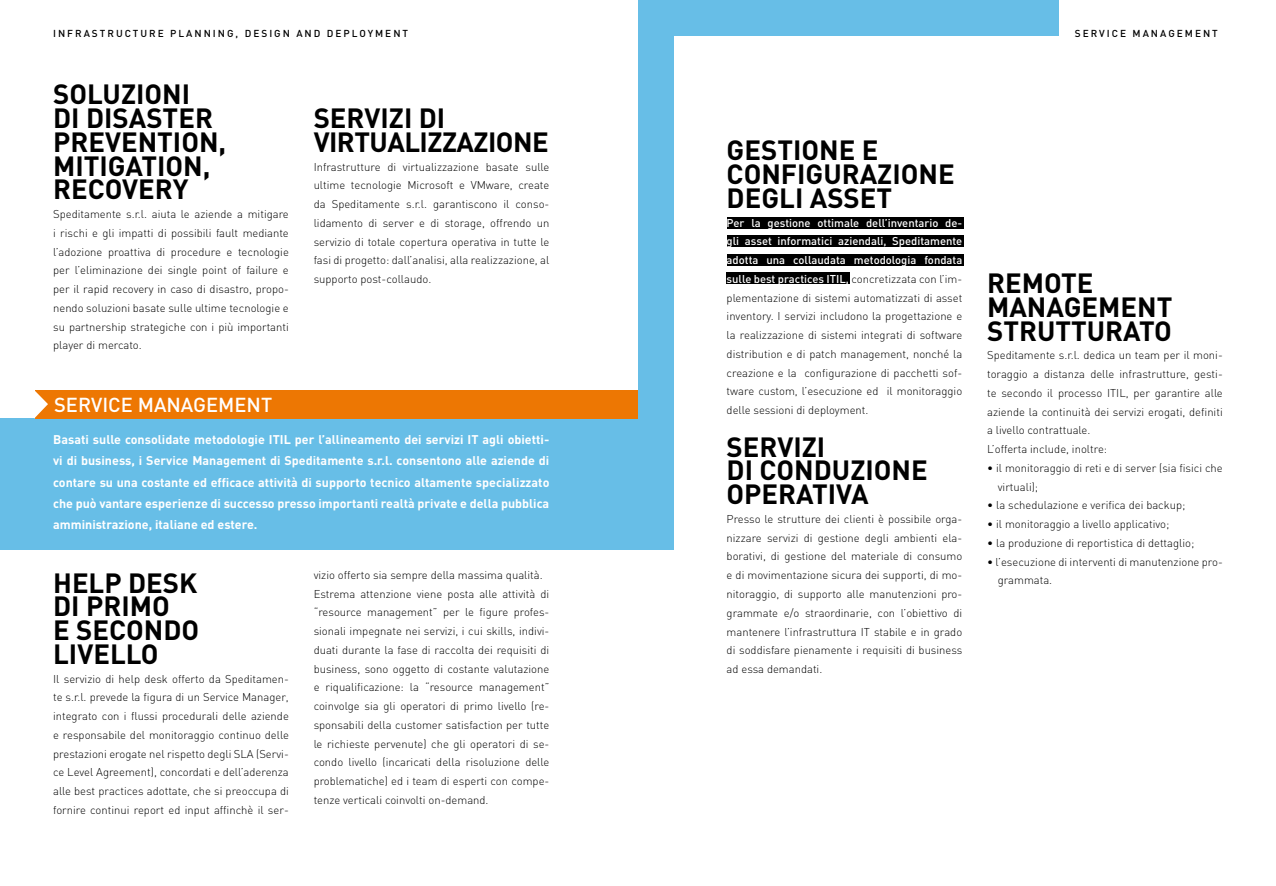
<style>
.page{position:relative;width:1276px;height:886px;background:#fff}
.page>*{position:absolute;margin:0;border:0;box-sizing:border-box;transform-origin:0 0}
.t1{font:700 27.5px/23.8px "DIN";color:#000}
.t2{font:500 20px "DIN";color:#fff}
.t3{font:700 12.5px/21.2px "DIN";color:#fff;text-align:justify}
.t4{font:300 11.25px/18.8px "DIN";color:#000;text-align:justify}
.t5{font:500 10px "DIN";letter-spacing:.2em;color:#000}
.s1{font-weight:500;color:#fff}
</style>
<div class="page">
<div style="left:726px;top:217px;width:237px;height:11px;background:#000"></div>
<div style="left:726px;top:236px;width:237px;height:11px;background:#000"></div>
<div style="left:726px;top:255px;width:237px;height:11px;background:#000"></div>
<div style="left:726px;top:272px;width:124px;height:12px;background:#000"></div>
<div style="left:0;top:418px;width:638px;height:131px;background:#67bee7"></div>
<div style="left:36px;top:390px;width:602px;height:28px;background:#ed7703"></div>
<div style="left:638px;top:0;width:35px;height:549px;background:#67bee7"></div>
<div style="left:638px;top:0;width:420px;height:35px;background:#67bee7"></div>
<svg style="left:35px;top:390px;width:13px;height:28px"></svg>
<p class="t5" style="left:53px;top:27px;width:14px">INFRA</p>
<p class="t5" style="left:92px;top:27px;width:17px">STRUCTURE</p>
<p class="t5" style="left:170px;top:27px;width:25px">PLANN</p>
<p class="t5" style="left:213px;top:27px;width:93px">IN G, DE SIGN AND</p>
<p class="t5" style="left:327px;top:27px;width:58px">DE PLO YMENT</p>
<p class="t5" style="left:1074px;top:27px;width:145px">servi ce managE ment</p>
<h1 class="t1" style="left:53px;top:81px;width:158px">SOLUZIONI<br>DI DISASTER<br>PREVENTION</h1>
<h1 class="t1" style="left:219px;top:129px;width:9px">,</h1>
<h1 class="t1" style="left:53px;top:153px;width:14px">MITI</h1>
<h1 class="t1" style="left:108px;top:153px;width:34px">GATION</h1>
<h1 class="t1" style="left:203px;top:153px;width:9px">,</h1>
<h1 class="t1" style="left:53px;top:176px;width:137px">RECOVERY</h1>
<p class="t4" style="left:53px;top:205px;width:237px">Speditamente s.r.l. aiuta le aziende a mitigare i rischi e gli impatti di possibili fault mediante l’adozione proattiva di procedure e tecnologie per l’eliminazione dei single point of failure e per il rapid recovery in caso di disastro, propo&shy;nendo soluzioni basate sulle ultime tecnologie e su partnership strategiche con i più importanti player di mercato.</p>
<h2 class="t2" style="left:54px;top:392px;width:98px">SERVICE MANA</h2>
<h2 class="t2" style="left:193px;top:392px;width:27px">GEMENT</h2>
<h1 class="t1" style="left:314px;top:105px;width:236px">SERVIZI DI<br>VIRTUALI ZZAZION E</h1>
<p class="t4" style="left:314px;top:157px;width:237px">I nfrastrutture di virtualizzazione basate sulle ultime tecnologie Microsoft e VMware, create da Speditamente s.r.l. garantiscono il conso&shy;lidamento di server e di storage, offrendo un servizio di totale copertura operativa in tutte le fasi di progetto: dall’analisi, alla realizzazione, al supporto post-collaudo.</p>
<p class="t3" style="left:53px;top:428px;width:498px">Basati sulle consolidate metodologie ITI L per l’allineamento dei servizi IT agli obietti&shy;vi di business, i Service Management di Speditamente s.r.l. consentono alle aziende di contare su una costante ed efficace attività di supporto tecnico altamente specializzato che può vantare esperienze di successo presso importanti realtà private e della pubblica amministrazione, italiane ed estere.</p>
<h1 class="t1" style="left:53px;top:569px;width:146px">HELP DESK<br>DI PRIMO<br>E SECON</h1>
<h1 class="t1" style="left:163px;top:617px;width:34px">DO</h1>
<h1 class="t1" style="left:53px;top:641px;width:104px">LIVELLO</h1>
<p class="t4" style="left:53px;top:669px;width:237px">I l servizio di help desk offerto da Speditamen&shy;te s.r.l. prevede la figura di un Service Manager, integrato con i flussi procedurali delle aziende e responsabile del monitoraggio continuo delle prestazioni erogate nel rispetto degli SLA</p>
<p class="t4" style="left:53px;top:744px;width:237px;text-indent:203px">(Servi&shy;ce Level Agreement), concordati e dell’aderenza alle best practices adottate, che si preoccupa di fornire continui report ed input affinchè il ser-</p>
<p class="t4" style="left:314px;top:565px;width:237px;text-align:left">vizio offerto sia sempre della massima qualità.<br>Estrema attenzione viene posta alle attività di “resource management” per le figure profes&shy;sionali impegnate nei servizi, i cui skills, indivi&shy;duati durante la fase di raccolta dei requisiti di business, sono oggetto di costante valutazione e riqualificazione: la “resource management” coinvolge sia gli operatori di primo livello (re&shy;sponsabili della customer satisfaction per tutte le richieste pervenute) che gli operatori di se&shy;condo livello (incaricati della risoluzione delle problematiche) ed i team di esperti con compe&shy;tenze verticali coinvolti on-demand.</p>
<h1 class="t1" style="left:726px;top:137px;width:67px">GESTION</h1>
<h1 class="t1" style="left:838px;top:137px;width:41px">E E</h1>
<h1 class="t1" style="left:726px;top:161px;width:17px">CONFI</h1>
<h1 class="t1" style="left:726px;top:161px;width:230px;text-indent:79px">GURAZION E<br>DEGLI ASSET</h1>
<p class="t4" style="left:726px;top:213px;width:237px"><span class="s1">Per la gestione ottimale dell’inventario de&shy;gli asset informatici aziendali, Speditamente adotta una collaudata metodologia fondata sulle best practices ITIL,</span> concretizzata con l’im&shy;plementazione di sistemi automatizzati di asset inventory. I servizi includono la progettazione e la realizzazione di sistemi integrati di software distribution e di patch management, nonché la creazione e la configurazione di pacchetti sof&shy;tware custom, l’esecuzione ed il monitoraggio delle sessioni di deployment.</p>
<h1 class="t1" style="left:726px;top:434px;width:96px">SERVIZI<br>DI CON</h1>
<h1 class="t1" style="left:814px;top:457px;width:115px">DUZION E</h1>
<h1 class="t1" style="left:726px;top:481px;width:66px">OPERATI</h1>
<h1 class="t1" style="left:836px;top:481px;width:34px">VA</h1>
<p class="t4" style="left:726px;top:509px;width:237px">Presso le strutture dei clienti è possibile orga&shy;nizzare servizi di gestione degli ambienti ela&shy;borativi, di gestione del materiale di consumo e di movimentazione sicura dei supporti, di mo&shy;nitoraggio, di supporto alle manutenzioni pro&shy;grammate e/o straordinarie, con l’obiettivo di mantenere l’infrastruttura IT stabile e in grado di soddisfare pienamente i requisiti di business ad essa demandati.</p>
<h1 class="t1" style="left:987px;top:270px;width:53px">REMOT</h1>
<h1 class="t1" style="left:1077px;top:270px;width:18px">E</h1>
<h1 class="t1" style="left:987px;top:294px;width:20px">MANA</h1>
<h1 class="t1" style="left:987px;top:294px;width:168px;text-indent:77px">GEMENT<br>STRUTTURATO</h1>
<p class="t4" style="left:987px;top:346px;width:237px">Speditamente s.r.l. dedica un team per il moni&shy;toraggio a distanza delle infrastrutture, gesti&shy;te secondo il processo ITIL</p>
<p class="t4" style="left:987px;top:383px;width:237px;text-align:left;text-indent:139px">, per garantire alle aziende la continuità dei servizi erogati, definiti a livello contrattuale.<br>L’offerta include, inoltre:</p>
<p class="t4" style="left:997px;top:458px;width:227px;text-indent:-11px">• il monitoraggio di reti e di server (sia fisici che virtuali);</p>
<p class="t4" style="left:987px;top:496px;width:200px">• la schedulazione e verifica dei backup;</p>
<p class="t4" style="left:987px;top:514px;width:184px">• il monitoraggio a livello applicativo;</p>
<p class="t4" style="left:987px;top:533px;width:209px">• la produzione di reportistica di dettaglio;</p>
<p class="t4" style="left:997px;top:552px;width:227px;text-indent:-11px">• l’esecuzione di interventi di manutenzione pro&shy;grammata.</p>
</div>
